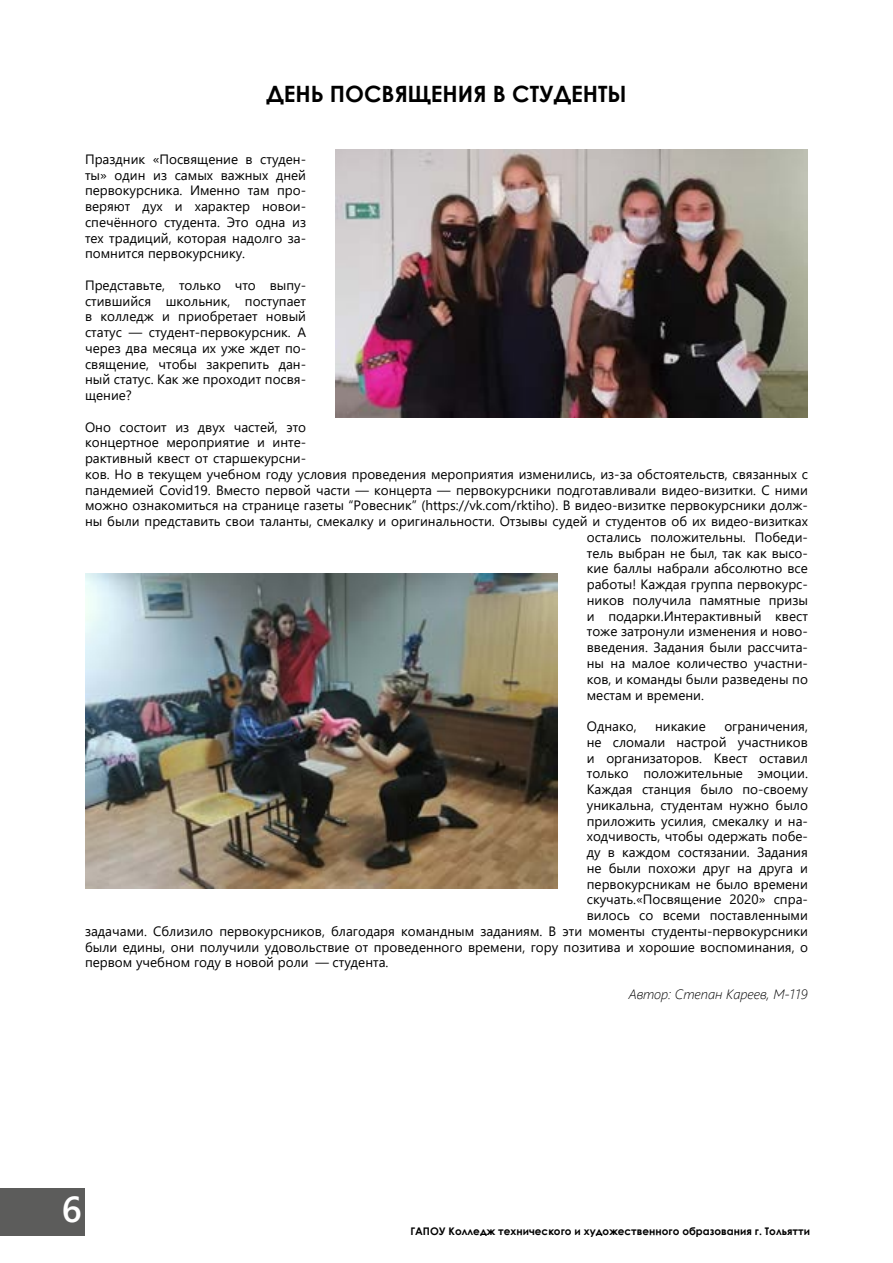
<style>
.page{position:relative;width:893px;height:1263px;background:#fff}
.page>*{position:absolute;margin:0;border:0;box-sizing:border-box;transform-origin:0 0}
.t1{font:600 36px "Segoe UI";color:#fff}
.t2{font:700 22.5px "Century Gothic";color:#000}
.t3{font:13.5px/15.8px "Segoe UI";color:#000;text-align:justify}
.t4{font:italic 300 13.5px "Segoe UI";color:#000}
.t5{font:700 10.5px "Century Gothic";color:#000}
</style>
<div class="page">
<div style="left:0;top:1188px;width:85px;height:47px;background:#5c5c5b"></div>
<img style="left:336px;top:149px;width:472px;height:268px">
<img style="left:85px;top:574px;width:472px;height:314px">
<h2 class="t2" style="left:266px;top:77px;width:362px">ДЕНЬ ПОСВЯЩЕНИЯ В СТУДЕНТЫ</h2>
<p class="t3" style="left:85px;top:150px;width:223px">Праздник «Посвящение в студен&shy;ты» один из самых важных дней первокурсника. Именно там про&shy;веряют дух и характер новои&shy;спечённого студента. Это одна из тех традиций, которая надолго за&shy;помнится первокурснику.</p>
<p class="t3" style="left:85px;top:276px;width:223px">Представьте, только что выпу&shy;стившийся школьник, поступает в колледж и приобретает новый статус — студент-первокурсник. А через два месяца их уже ждет по&shy;священие, чтобы закрепить дан&shy;ный статус. Как же проходит посвя&shy;щение?</p>
<p class="t3" style="left:85px;top:418px;width:223px">Оно состоит из двух частей, это</p>
<p class="t3" style="left:85px;top:433px;width:223px">концертное мероприятие и инте-</p>
<p class="t3" style="left:85px;top:449px;width:223px">рактивный квест от старшекурсни-</p>
<p class="t3" style="left:85px;top:465px;width:724px">ков. Но в текущем учебном году условия проведения мероприятия изменились, из-за обстоятельств, связанных с</p>
<p class="t3" style="left:85px;top:481px;width:724px">пандемией Covid19. Вместо первой части — концерта — первокурсники подготавливали видео-визитки. С ними</p>
<p class="t3" style="left:85px;top:496px;width:724px">можно ознакомиться на странице газеты “Ровесник” (https://vk.com/rktiho). В видео-визитке первокурсники долж-</p>
<p class="t3" style="left:85px;top:512px;width:724px">ны были представить свои таланты, смекалку и оригинальности. Отзывы судей и студентов об их видео-визитках</p>
<p class="t3" style="left:587px;top:528px;width:223px">остались положительны. Победи-</p>
<p class="t3" style="left:587px;top:544px;width:223px">тель выбран не был, так как высо-</p>
<p class="t3" style="left:587px;top:560px;width:223px">кие баллы набрали абсолютно все</p>
<p class="t3" style="left:587px;top:575px;width:223px">работы! Каждая группа первокурс-</p>
<p class="t3" style="left:587px;top:591px;width:223px">ников получила памятные призы</p>
<p class="t3" style="left:587px;top:607px;width:223px">и подарки.Интерактивный квест</p>
<p class="t3" style="left:587px;top:623px;width:223px">тоже затронули изменения и ново-</p>
<p class="t3" style="left:587px;top:638px;width:223px">введения. Задания были рассчита-</p>
<p class="t3" style="left:587px;top:654px;width:223px">ны на малое количество участни-</p>
<p class="t3" style="left:587px;top:670px;width:223px">ков, и команды были разведены по</p>
<p class="t3" style="left:587px;top:686px;width:119px">местам и времени.</p>
<p class="t3" style="left:587px;top:717px;width:51px">Однако,</p>
<p class="t3" style="left:655px;top:717px;width:52px">никакие</p>
<p class="t3" style="left:724px;top:717px;width:85px">ограничения,</p>
<p class="t3" style="left:587px;top:733px;width:223px">не сломали настрой участников</p>
<p class="t3" style="left:587px;top:749px;width:223px">и организаторов. Квест оставил</p>
<p class="t3" style="left:587px;top:764px;width:223px">только положительные эмоции.</p>
<p class="t3" style="left:587px;top:780px;width:223px">Каждая станция было по-своему</p>
<p class="t3" style="left:587px;top:796px;width:223px">уникальна, студентам нужно было</p>
<p class="t3" style="left:587px;top:812px;width:223px">приложить усилия, смекалку и на-</p>
<p class="t3" style="left:587px;top:827px;width:223px">ходчивость, чтобы одержать побе-</p>
<p class="t3" style="left:587px;top:843px;width:223px">ду в каждом состязании. Задания</p>
<p class="t3" style="left:587px;top:859px;width:223px">не были похожи друг на друга и</p>
<p class="t3" style="left:587px;top:875px;width:223px">первокурсникам не было времени</p>
<p class="t3" style="left:587px;top:890px;width:223px">скучать.«Посвящение 2020» спра-</p>
<p class="t3" style="left:587px;top:906px;width:223px">вилось со всеми поставленными</p>
<p class="t3" style="left:85px;top:922px;width:724px">задачами. Сблизило первокурсников, благодаря командным заданиям. В эти моменты студенты-первокурсники</p>
<p class="t3" style="left:85px;top:938px;width:724px">были едины, они получили удовольствие от проведенного времени, гору позитива и хорошие воспоминания, о</p>
<p class="t3" style="left:85px;top:953px;width:305px">первом учебном году в новой роли — студента.</p>
<p class="t4" style="left:629px;top:981px;width:181px">Автор: Cтепан Кареев, М-119</p>
<h1 class="t1" style="left:62px;top:1175px;width:22px">6</h1>
<p class="t5" style="left:410px;top:1223px;width:401px">ГАПОУ Колледж технического и художественного образования г. Тольятти</p>
</div>
